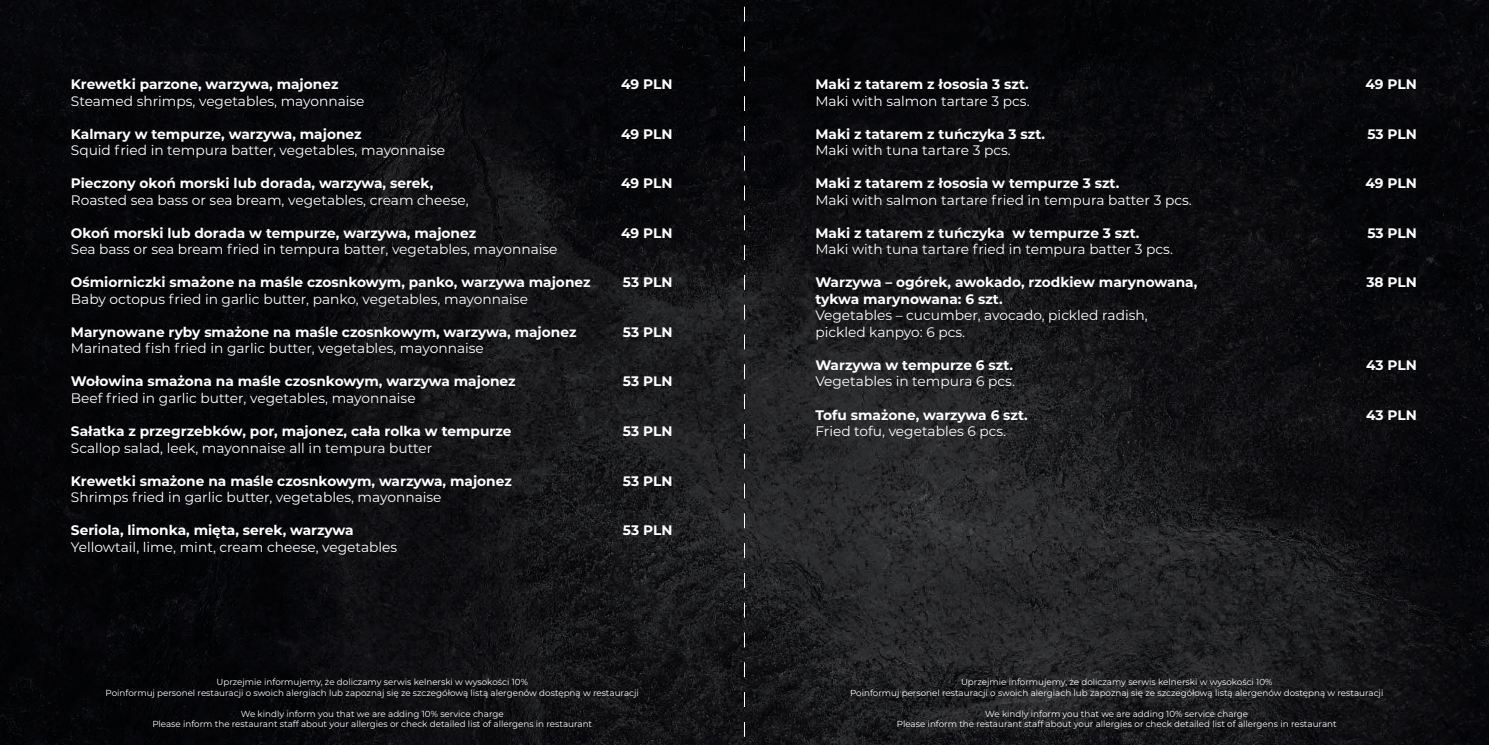
<style>
.page{position:relative;width:1489px;height:745px;background:#fff}
.page>*{position:absolute;margin:0;border:0;box-sizing:border-box;transform-origin:0 0}
.t1{font:700 13.75px "Montserrat";color:#fff}
.t2{font:13.75px/16.5px "Montserrat";color:#fff}
.t3{font:8.75px/10.5px "Montserrat";color:#fff;text-align:center}
</style>
<div class="page">
<img style="left:0;top:0;width:1488px;height:744px">
<svg style="left:744px;top:0;width:1px;height:744px"></svg>
<p class="t1" style="left:71px;top:74px;width:269px">Krewetki parzone, warzywa, majonez</p>
<p class="t1" style="left:621px;top:74px;width:53px">49 PLN</p>
<p class="t2" style="left:71px;top:92px;width:295px">Steamed shrimps, vegetables, mayonnaise</p>
<p class="t1" style="left:71px;top:124px;width:292px">Kalmary w tempurze, warzywa, majonez</p>
<p class="t1" style="left:621px;top:124px;width:53px">49 PLN</p>
<p class="t2" style="left:71px;top:141px;width:375px">Squid fried in tempura batter, vegetables, mayonnaise</p>
<p class="t1" style="left:71px;top:173px;width:364px">Pieczony okoń morski lub dorada, warzywa, serek,</p>
<p class="t1" style="left:621px;top:173px;width:53px">49 PLN</p>
<p class="t2" style="left:71px;top:191px;width:399px">Roasted sea bass or sea bream, vegetables, cream cheese,</p>
<p class="t1" style="left:71px;top:223px;width:407px">Okoń morski lub dorada w tempurze, warzywa, majonez</p>
<p class="t1" style="left:621px;top:223px;width:53px">49 PLN</p>
<p class="t2" style="left:71px;top:240px;width:488px">Sea bass or sea bream fried in tempura batter, vegetables, mayonnaise</p>
<p class="t1" style="left:71px;top:272px;width:521px">Ośmiorniczki smażone na maśle czosnkowym, panko, warzywa majonez</p>
<p class="t1" style="left:623px;top:272px;width:51px">53 PLN</p>
<p class="t2" style="left:71px;top:290px;width:458px">Baby octopus fried in garlic butter, panko, vegetables, mayonnaise</p>
<p class="t1" style="left:71px;top:322px;width:507px">Marynowane ryby smażone na maśle czosnkowym, warzywa, majonez</p>
<p class="t1" style="left:623px;top:322px;width:51px">53 PLN</p>
<p class="t2" style="left:71px;top:339px;width:414px">Marinated fish fried in garlic butter, vegetables, mayonnaise</p>
<p class="t1" style="left:71px;top:371px;width:446px">Wołowina smażona na maśle czosnkowym, warzywa majonez</p>
<p class="t1" style="left:623px;top:371px;width:51px">53 PLN</p>
<p class="t2" style="left:71px;top:389px;width:346px">Beef fried in garlic butter, vegetables, mayonnaise</p>
<p class="t1" style="left:71px;top:421px;width:442px">Sałatka z przegrzebków, por, majonez, cała rolka w tempurze</p>
<p class="t1" style="left:623px;top:421px;width:51px">53 PLN</p>
<p class="t2" style="left:71px;top:438px;width:363px">Scallop salad, leek, mayonnaise all in tempura butter</p>
<p class="t1" style="left:71px;top:470px;width:442px">Krewetki smażone na maśle czosnkowym, warzywa, majonez</p>
<p class="t1" style="left:623px;top:470px;width:51px">53 PLN</p>
<p class="t2" style="left:71px;top:488px;width:372px">Shrimps fried in garlic butter, vegetables, mayonnaise</p>
<p class="t1" style="left:71px;top:520px;width:284px">Seriola, limonka, mięta, serek, warzywa</p>
<p class="t1" style="left:623px;top:520px;width:51px">53 PLN</p>
<p class="t2" style="left:71px;top:537px;width:328px">Yellowtail, lime, mint, cream cheese, vegetables</p>
<p class="t3" style="left:106px;top:676px;width:534px">Uprzejmie informujemy, że doliczamy serwis kelnerski w wysokości 10%<br>Poinformuj personel restauracji o swoich alergiach lub zapoznaj się ze szczegółową listą alergenów dostępną w restauracji</p>
<p class="t3" style="left:152px;top:707px;width:441px">We kindly inform you that we are adding 10% service charge<br>Please inform the restaurant staff about your allergies or check detailed list of allergens in restaurant</p>
<p class="t1" style="left:815px;top:74px;width:215px">Maki z tatarem z łososia 3 szt.</p>
<p class="t1" style="left:1365px;top:74px;width:53px">49 PLN</p>
<p class="t2" style="left:815px;top:92px;width:216px">Maki with salmon tartare 3 pcs.</p>
<p class="t1" style="left:815px;top:124px;width:231px">Maki z tatarem z tuńczyka 3 szt.</p>
<p class="t1" style="left:1367px;top:124px;width:51px">53 PLN</p>
<p class="t2" style="left:815px;top:141px;width:197px">Maki with tuna tartare 3 pcs.</p>
<p class="t1" style="left:815px;top:173px;width:305px">Maki z tatarem z łososia w tempurze 3 szt.</p>
<p class="t1" style="left:1365px;top:173px;width:53px">49 PLN</p>
<p class="t2" style="left:815px;top:191px;width:378px">Maki with salmon tartare fried in tempura batter 3 pcs.</p>
<p class="t1" style="left:815px;top:223px;width:325px">Maki z tatarem z tuńczyka w tempurze 3 szt.</p>
<p class="t1" style="left:1367px;top:223px;width:51px">53 PLN</p>
<p class="t2" style="left:815px;top:240px;width:359px">Maki with tuna tartare fried in tempura batter 3 pcs.</p>
<p class="t1" style="left:815px;top:272px;width:383px">Warzywa – ogórek, awokado, rzodkiew marynowana,</p>
<p class="t1" style="left:1366px;top:272px;width:52px">38 PLN</p>
<p class="t1" style="left:815px;top:289px;width:189px">tykwa marynowana: 6 szt.</p>
<p class="t2" style="left:815px;top:306px;width:334px">Vegetables – cucumber, avocado, pickled radish, pickled kanpyo: 6 pcs.</p>
<p class="t1" style="left:815px;top:355px;width:199px">Warzywa w tempurze 6 szt.</p>
<p class="t1" style="left:1365px;top:355px;width:52px">43 PLN</p>
<p class="t2" style="left:815px;top:372px;width:201px">Vegetables in tempura 6 pcs.</p>
<p class="t1" style="left:815px;top:404px;width:214px">Tofu smażone, warzywa 6 szt.</p>
<p class="t1" style="left:1365px;top:404px;width:52px">43 PLN</p>
<p class="t2" style="left:815px;top:422px;width:192px">Fried tofu, vegetables 6 pcs.</p>
<p class="t3" style="left:850px;top:676px;width:534px">Uprzejmie informujemy, że doliczamy serwis kelnerski w wysokości 10%<br>Poinformuj personel restauracji o swoich alergiach lub zapoznaj się ze szczegółową listą alergenów dostępną w restauracji</p>
<p class="t3" style="left:896px;top:707px;width:441px">We kindly inform you that we are adding 10% service charge<br>Please inform the restaurant staff about your allergies or check detailed list of allergens in restaurant</p>
</div>
